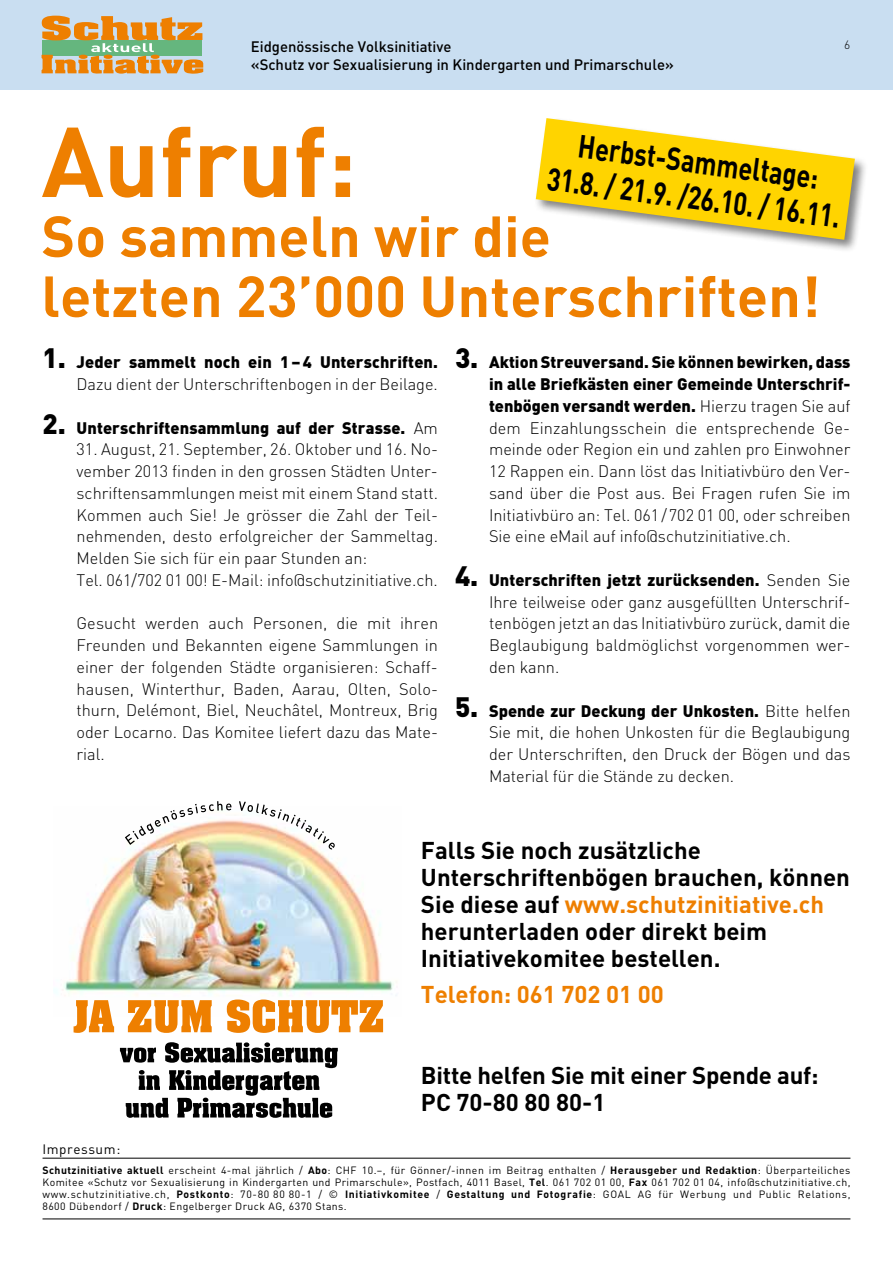
<style>
.page{position:relative;width:893px;height:1263px;background:#fff}
.page>*{position:absolute;margin:0;border:0;box-sizing:border-box;transform-origin:0 0}
.t1{font:700 97.5px "DIN";color:#ee7f00}
.t2{font:700 57px/60px "DIN";color:#ee7f00}
.t3{font:700 31.8px/36px "DIN";color:#000;text-align:center;scale:.8 1}
.t4{font:700 24px/27px "DIN";color:#000}
.t5{font:700 24px "DIN";color:#ee7f00}
.t6{font:300 16.5px/21.8px "DIN";color:#000;text-align:justify}
.t7{font:900 16.5px "DIN";letter-spacing:.005em;color:#000}
.t8{font:500 15px "DIN";color:#000}
.t9{font:13.5px "DIN";letter-spacing:.04em;color:#000}
.t10{font:300 12px "DIN";color:#000}
.t11{font:10.5px/12px "DIN";letter-spacing:.04em;color:#000;text-align:justify}
.s1{font-weight:900;font-size:27.75px}
.s2{font-weight:900}
.s3{font-size:27.75px}
.s4{font-weight:300}
.s5{color:#ee7f00}
.s6{font-weight:700}
</style>
<div class="page">
<div style="left:0;top:0;width:893px;height:89px;background:#c9def1"></div>
<svg style="left:42px;top:16px;width:161px;height:58px"></svg>
<hr style="left:43px;top:1158px;width:807px;height:1px;background:#000">
<hr style="left:43px;top:1218px;width:807px;height:1px;background:#000">
<img style="left:54px;top:849px;width:343px;height:147px">
<svg style="left:120px;top:1042px;width:218px;height:76px"></svg>
<svg style="left:74px;top:999px;width:309px;height:34px"></svg>
<svg style="left:125px;top:801px;width:210px;height:48px"></svg>
<div style="left:534px;top:116px;width:334px;height:138px;background:#000;opacity:.5"></div>
<svg style="left:536px;top:118px;width:319px;height:122px"></svg>
<p class="t8" style="left:251px;top:36px;width:202px">Eidgenössische Volksinitiative</p>
<p class="t10" style="left:844px;top:38px;width:8px">6</p>
<p class="t8" style="left:251px;top:54px;width:424px">«Schutz vor Sexualisierung in Kindergarten und Primarschule»</p>
<h1 class="t1" style="left:42px;top:98px;width:317px">Aufruf:</h1>
<h2 class="t2" style="left:42px;top:204px;width:780px">So sammeln wir die<br>letzten 23’000 Unterschriften!</h2>
<h3 class="t3" style="left:554px;top:124px;width:370px;rotate:7deg">Herbst-Sammeltage:<br>31.8. / 21.9. /26.10. / 16.11.</h3>
<p class="t6" style="left:43px;top:351px;width:397px;text-align:right"><span class="s1">1.</span> <span class="s2">Jeder sammelt noch ein 1 – 4 Unterschriften.<br></span>Dazu dient der Unterschriftenbogen in der Beilage.</p>
<p class="t7" style="left:43px;top:417px;width:397px"><span class="s3">2.</span> Unterschriftensammlung auf der Strasse. <span class="s4">Am</span></p>
<p class="t6" style="left:77px;top:438px;width:363px;text-align:left">31. August, 21. September, 26. Oktober und 16. No&shy;vember 2013 finden in den grossen Städten Unter&shy;schriftensammlungen meist mit einem Stand statt.<br>Kommen auch Sie! Je grösser die Zahl der Teil&shy;nehmenden, desto erfolgreicher der Sammeltag.<br>Melden Sie sich für ein paar Stunden an:<br>Tel. 061/702 01 00! E- Mail: info@schutzinitiative.ch.</p>
<p class="t6" style="left:77px;top:612px;width:363px">Gesucht werden auch Personen, die mit ihren Freunden und Bekannten eigene Sammlungen in einer der folgenden Städte organisieren: Schaff&shy;hausen, Winterthur, Baden, Aarau, Olten, Solo&shy;thurn, Delémont, Biel, Neuchâtel, Montreux, Brig oder Locarno. Das Komitee liefert dazu das Mate&shy;rial.</p>
<p class="t6" style="left:489px;top:351px;width:363px;text-indent:-34px"><span class="s1">3.</span> <span class="s2">Aktion Streuversand. Sie können bewirken, dass in alle Briefkästen einer Gemeinde Unterschrif&shy;tenbögen versandt werden.</span> Hierzu tragen Sie auf dem Einzahlungsschein die entsprechende Ge&shy;meinde oder Region ein und zahlen pro Einwohner 12 Rappen ein. Dann löst das Initiativbüro den Ver&shy;sand über die Post aus. Bei Fragen rufen Sie im Initiativbüro an: Tel. 061/702 01 00, oder schreiben Sie eine eMail auf info@schutzinitiative.ch.</p>
<p class="t6" style="left:489px;top:569px;width:363px;text-indent:-34px"><span class="s1">4.</span> <span class="s2">Unterschriften jetzt zurücksenden.</span> Senden Sie Ihre teilweise oder ganz ausgefüllten Unterschrif&shy;tenbögen jetzt an das Initiativbüro zurück, damit die Beglaubigung baldmöglichst vorgenommen wer&shy;den kann.</p>
<p class="t6" style="left:489px;top:699px;width:363px;text-indent:-34px"><span class="s1">5.</span> <span class="s2">Spende zur Deckung der Unkosten.</span> Bitte helfen Sie mit, die hohen Unkosten für die Beglaubigung der Unterschriften, den Druck der Bögen und das Material für die Stände zu decken.</p>
<h3 class="t4" style="left:421px;top:836px;width:430px">Falls Sie noch zusätzliche Unterschriftenbögen brauchen, können Sie diese auf <span class="s5">www.schutzinitiative.ch </span>herunterladen oder direkt beim Initiativekomitee bestellen.</h3>
<h3 class="t5" style="left:421px;top:978px;width:244px">Telefon: 061 702 01 00</h3>
<h3 class="t4" style="left:421px;top:1060px;width:399px">Bitte helfen Sie mit einer Spende auf:<br>PC 70-80 80 80-1</h3>
<p class="t9" style="left:43px;top:1140px;width:80px">Impressum:</p>
<p class="t11" style="left:43px;top:1164px;width:809px"><span class="s6">Schutzinitiative aktuell</span> erscheint 4-mal jährlich / <span class="s6">Abo</span>: CHF 10.–, für Gönner/-innen im Beitrag enthalten / <span class="s6">Herausgeber und Redaktion</span>: Überparteiliches Komitee «Schutz vor Sexualisierung in Kindergarten und Primarschule», Postfach, 4011 Basel, <span class="s6">Tel</span>. 061 702 01 00, <span class="s6">Fax</span> 061 702 01 04, info@schutzinitiative.ch, www.schutzinitiative.ch, <span class="s6">Postkonto</span>: 70-80 80 80-1 / © <span class="s6">Initiativkomitee</span> / <span class="s6">Gestaltung und Fotografie</span>: GOAL AG für Werbung und Public Relations, 8600 Dübendorf / <span class="s6">Druck</span>: Engelberger Druck AG, 6370 Stans.</p>
</div>
